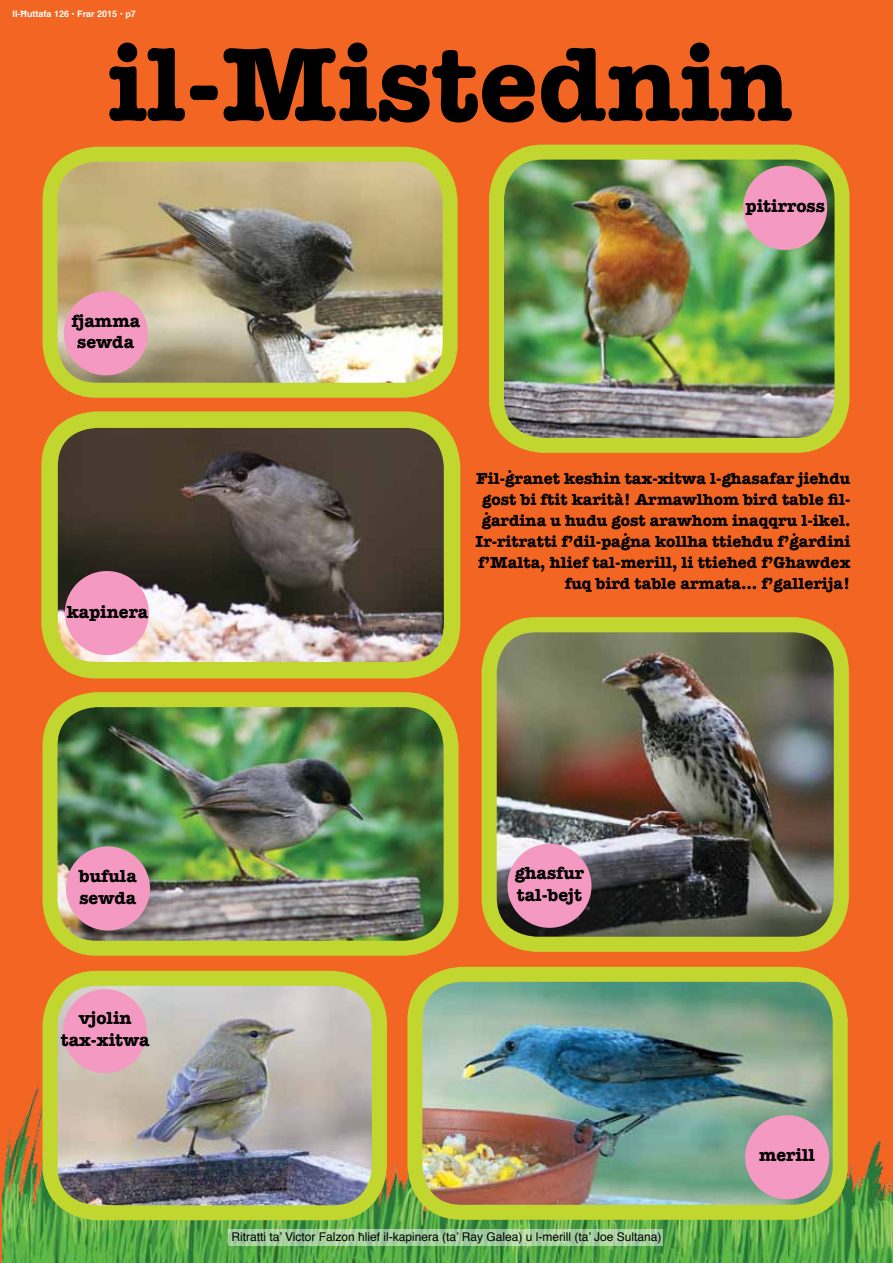
<style>
.page{position:relative;width:893px;height:1263px;background:#f26522}
.page>*{position:absolute;margin:0;border:0;box-sizing:border-box;transform-origin:0 0}
.t1{font:700 108px "American Typewriter";color:#000}
.t2{font:700 18px/21.6px "American Typewriter";color:#000}
.t3{font:700 16.5px/21px "American Typewriter";color:#000;text-align:right}
.t4{font:12px "Helvetica";color:#000}
.t5{font:700 9px "Helvetica";color:#fff}
</style>
<div class="page">
<img style="left:2px;top:1085px;width:891px;height:178px">
<img style="left:59px;top:163px;width:383px;height:219px">
<div style="left:43px;top:147px;width:415px;height:251px;border:15px solid #c1d72f;border-radius:47px"></div>
<img style="left:50px;top:987px;width:329px;height:226px">
<div style="left:43px;top:971px;width:344px;height:249px;border:15px solid #c1d72f;border-radius:47px"></div>
<img style="left:505px;top:161px;width:328px;height:276px">
<div style="left:489px;top:145px;width:360px;height:308px;border:15px solid #c1d72f;border-radius:47px"></div>
<img style="left:59px;top:708px;width:384px;height:232px">
<div style="left:43px;top:692px;width:416px;height:264px;border:15px solid #c1d72f;border-radius:47px"></div>
<img style="left:498px;top:633px;width:335px;height:303px">
<div style="left:482px;top:617px;width:367px;height:335px;border:15px solid #c1d72f;border-radius:47px"></div>
<img style="left:415px;top:983px;width:425px;height:229px">
<div style="left:407px;top:967px;width:441px;height:253px;border:15px solid #c1d72f;border-radius:47px"></div>
<div style="left:66px;top:846px;width:84px;height:84px;background:#f49ac2;border-radius:50%"></div>
<div style="left:63px;top:989px;width:84px;height:84px;background:#f49ac2;border-radius:50%"></div>
<div style="left:745px;top:1115px;width:84px;height:84px;background:#f49ac2;border-radius:50%"></div>
<div style="left:507px;top:844px;width:84px;height:84px;background:#f49ac2;border-radius:50%"></div>
<div style="left:743px;top:166px;width:84px;height:84px;background:#f49ac2;border-radius:50%"></div>
<div style="left:64px;top:291px;width:84px;height:84px;background:#f49ac2;border-radius:50%"></div>
<img style="left:58px;top:428px;width:385px;height:233px">
<div style="left:41px;top:411px;width:419px;height:267px;border:16px solid #c1d72f;border-radius:47px"></div>
<div style="left:65px;top:571px;width:84px;height:84px;background:#f49ac2;border-radius:50%"></div>
<svg style="left:228px;top:1229px;width:435px;height:16px;background:#a5cf9f"></svg>
<p class="t5" style="left:13px;top:6px;width:125px">Il-Ħuttafa 126 • Frar 2015 • p7</p>
<h1 class="t1" style="left:108px;top:-9px;width:686px">il-Mistednin</h1>
<p class="t2" style="left:71px;top:309px;width:70px;text-align:center">fjamma sewda</p>
<p class="t2" style="left:67px;top:601px;width:83px">kapinera</p>
<p class="t2" style="left:746px;top:194px;width:80px">pitirross</p>
<p class="t3" style="left:475px;top:467px;width:376px">Fil-ġranet kesħin tax-xitwa l-għasafar jieħdu gost bi ftit karità! Armawlhom bird table fil&shy;ġardina u ħudu gost arawhom inaqqru l-ikel.<br>Ir-ritratti f’dil-paġna kollha ttieħdu f’ġardini f’Malta, ħlief tal-merill, li ttieħed f’Għawdex fuq bird table armata... f’gallerija!</p>
<p class="t2" style="left:79px;top:864px;width:60px">bufula sewda</p>
<p class="t2" style="left:61px;top:1006px;width:90px;text-align:center">vjolin tax-xitwa</p>
<p class="t2" style="left:515px;top:861px;width:71px">għasfur tal-bejt</p>
<p class="t4" style="left:231px;top:1227px;width:431px">Ritratti ta’ Victor Falzon ħlief il-kapinera (ta’ Ray Galea) u l-merill (ta’ Joe Sultana)</p>
<p class="t2" style="left:759px;top:1144px;width:58px">merill</p>
</div>
